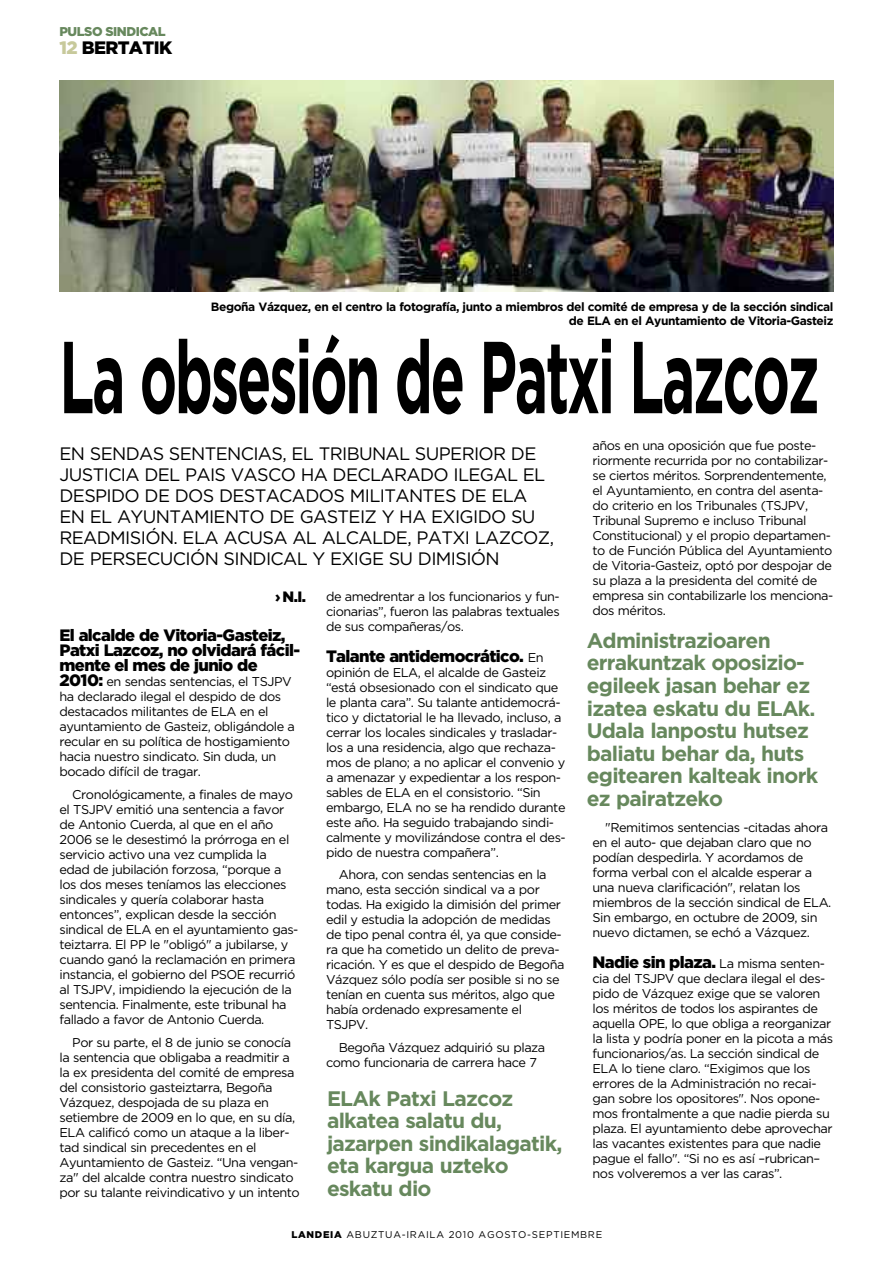
<style>
.page{position:relative;width:893px;height:1263px;background:#fff}
.page>*{position:absolute;margin:0;border:0;box-sizing:border-box;transform-origin:0 0}
.t1{font:700 102px "Gotham";letter-spacing:-.035em;color:#000;scale:.55 1}
.t2{font:700 21px/22.5px "Gotham";letter-spacing:-.035em;color:#67885d}
.t3{font:18px/21px "Gotham";letter-spacing:-.035em;color:#000}
.t4{font:900 18px "Gotham";letter-spacing:-.035em;color:#000}
.t5{font:900 16.5px/15px "Gotham";letter-spacing:-.035em;color:#000}
.t6{font:900 15px "Gotham";color:#000}
.t7{font:12.75px/15px "Gotham";letter-spacing:-.035em;color:#000}
.t8{font:900 12.75px "Gotham";letter-spacing:-.035em;color:#67885d}
.t9{font:700 12px/14.4px "Gotham";letter-spacing:-.035em;color:#000;text-align:right}
.t10{font:9.75px "Gotham";letter-spacing:.07em;color:#000}
.s1{color:#c7c99b}
.s2{font-weight:900;font-size:16.5px}
.s3{font-weight:400;font-size:12.75px}
.s4{font-weight:900}
</style>
<div class="page">
<img style="left:60px;top:81px;width:773px;height:211px">
<p class="t8" style="left:60px;top:24px;width:108px">PULSO SINDICAL</p>
<h3 class="t4" style="left:60px;top:37px;width:114px"><span class="s1">12</span> BERTATIK</h3>
<p class="t9" style="left:211px;top:299px;width:624px">Begoña Vázquez, en el centro la fotografía, junto a miembros del comité de empresa y de la sección sindical de ELA en el Ayuntamiento de Vitoria-Gasteiz</p>
<h1 class="t1" style="left:60px;top:318px;width:1383px">La obsesión de Patxi Lazcoz</h1>
<p class="t3" style="left:60px;top:443px;width:496px">EN SENDAS SENTENCIAS, EL TRIBUNAL SUPERIOR DE JUSTICIA DEL PAIS VASCO HA DECLARADO ILEGAL EL DESPIDO DE DOS DESTACADOS MILITANTES DE ELA EN EL AYUNTAMIENTO DE GASTEIZ Y HA EXIGIDO SU READMISIÓN. ELA ACUSA AL ALCALDE, PATXI LAZCOZ, DE PERSECUCIÓN SINDICAL Y EXIGE SU DIMISIÓN</p>
<p class="t6" style="left:275px;top:588px;width:32px">› N.I.</p>
<p class="t5" style="left:60px;top:627px;width:242px">El alcalde de Vitoria-Gasteiz,<br>Patxi Lazcoz, no olvidará fácil&shy;mente el mes de junio de</p>
<p class="t7" style="left:60px;top:674px;width:237px"><span class="s2">2010:</span> en sendas sentencias, el TSJPV ha declarado ilegal el despido de dos destacados militantes de ELA en el ayuntamiento de Gasteiz, obligándole a recular en su política de hostigamiento hacia nuestro sindicato. Sin duda, un bocado difícil de tragar.</p>
<p class="t7" style="left:60px;top:787px;width:240px;text-indent:13px">Cronológicamente, a finales de mayo el TSJPV emitió una sentencia a favor de Antonio Cuerda, al que en el año 2006 se le desestimó la prórroga en el servicio activo una vez cumplida la edad de jubilación forzosa, “porque a los dos meses teníamos las elecciones sindicales y quería colaborar hasta entonces”, explican desde la sección sindical de ELA en el ayuntamiento gas&shy;teiztarra. El PP le "obligó" a jubilarse, y cuando ganó la reclamación en primera instancia, el gobierno del PSOE recurrió al TSJPV, impidiendo la ejecución de la sentencia. Finalmente, este tribunal ha fallado a favor de Antonio Cuerda.</p>
<p class="t7" style="left:60px;top:1034px;width:242px;text-indent:13px">Por su parte, el 8 de junio se conocía la sentencia que obligaba a readmitir a la ex presidenta del comité de empresa del consistorio gasteiztarra, Begoña Vázquez, despojada de su plaza en setiembre de 2009 en lo que, en su día, ELA calificó como un ataque a la liber&shy;tad sindical sin precedentes en el Ayuntamiento de Gasteiz. “Una vengan&shy;za" del alcalde contra nuestro sindicato por su talante reivindicativo y un intento</p>
<p class="t7" style="left:326px;top:588px;width:235px;text-align:justify">de amedrentar a los funcionarios y fun&shy;cionarias”, fueron las palabras textuales de sus compañeras/os.</p>
<p class="t5" style="left:326px;top:648px;width:219px">Talante antidemocrático. <span class="s3">En</span></p>
<p class="t7" style="left:326px;top:664px;width:241px">opinión de ELA, el alcalde de Gasteiz “está obsesionado con el sindicato que le planta cara”. Su talante antidemocrá&shy;tico y dictatorial le ha llevado, incluso, a cerrar los locales sindicales y trasladar&shy;los a una residencia, algo que rechaza&shy;mos de plano; a no aplicar el convenio y a amenazar y expedientar a los respon&shy;sables de ELA en el consistorio. “Sin embargo, ELA no se ha rendido durante este año. Ha seguido trabajando sindi&shy;calmente y movilizándose contra el des&shy;pido de nuestra compañera”.</p>
<p class="t7" style="left:326px;top:867px;width:240px;text-indent:13px">Ahora, con sendas sentencias en la mano, esta sección sindical va a por todas. Ha exigido la dimisión del primer edil y estudia la adopción de medidas de tipo penal contra él, ya que conside&shy;ra que ha cometido un delito de preva&shy;ricación. Y es que el despido de Begoña Vázquez sólo podía ser posible si no se tenían en cuenta sus méritos, algo que había ordenado expresamente el TSJPV.</p>
<p class="t7" style="left:326px;top:1040px;width:221px;text-indent:13px">Begoña Vázquez adquirió su plaza como funcionaria de carrera hace 7</p>
<h2 class="t2" style="left:327px;top:1086px;width:237px">ELAk Patxi Lazcoz alkatea salatu du, jazarpen sindikalagatik, eta kargua uzteko eskatu dio</h2>
<p class="t7" style="left:592px;top:437px;width:242px">años en una oposición que fue poste&shy;riormente recurrida por no contabilizar&shy;se ciertos méritos. Sorprendentemente, el Ayuntamiento, en contra del asenta&shy;do criterio en los Tribunales (TSJPV, Tribunal Supremo e incluso Tribunal Constitucional) y el propio departamen&shy;to de Función Pública del Ayuntamiento de Vitoria-Gasteiz, optó por despojar de su plaza a la presidenta del comité de empresa sin contabilizarle los menciona&shy;dos méritos.</p>
<h2 class="t2" style="left:587px;top:629px;width:233px">Administrazioaren errakuntzak oposizio&shy;egileek jasan behar ez izatea eskatu du ELAk.<br>Udala lanpostu hutsez baliatu behar da, huts egitearen kalteak inork ez pairatzeko</h2>
<p class="t7" style="left:592px;top:820px;width:240px;text-indent:13px">"Remitimos sentencias -citadas ahora en el auto- que dejaban claro que no podían despedirla. Y acordamos de forma verbal con el alcalde esperar a una nueva clarificación", relatan los miembros de la sección sindical de ELA.<br>Sin embargo, en octubre de 2009, sin nuevo dictamen, se echó a Vázquez.</p>
<p class="t5" style="left:592px;top:955px;width:234px">Nadie sin plaza. <span class="s3">La misma senten-</span></p>
<p class="t7" style="left:592px;top:971px;width:242px">cia del TSJPV que declara ilegal el des&shy;pido de Vázquez exige que se valoren los méritos de todos los aspirantes de aquella OPE, lo que obliga a reorganizar la lista y podría poner en la picota a más funcionarios/as. La sección sindical de ELA lo tiene claro. “Exigimos que los errores de la Administración no recai&shy;gan sobre los opositores". Nos opone&shy;mos frontalmente a que nadie pierda su plaza. El ayuntamiento debe aprovechar las vacantes existentes para que nadie pague el fallo". “Si no es así –rubrican– nos volveremos a ver las caras”.</p>
<p class="t10" style="left:291px;top:1229px;width:312px"><span class="s4">LANDEIA</span> ABUZTUA-IRAILA 2010 AGOSTO-SEPTIEMBRE</p>
</div>
